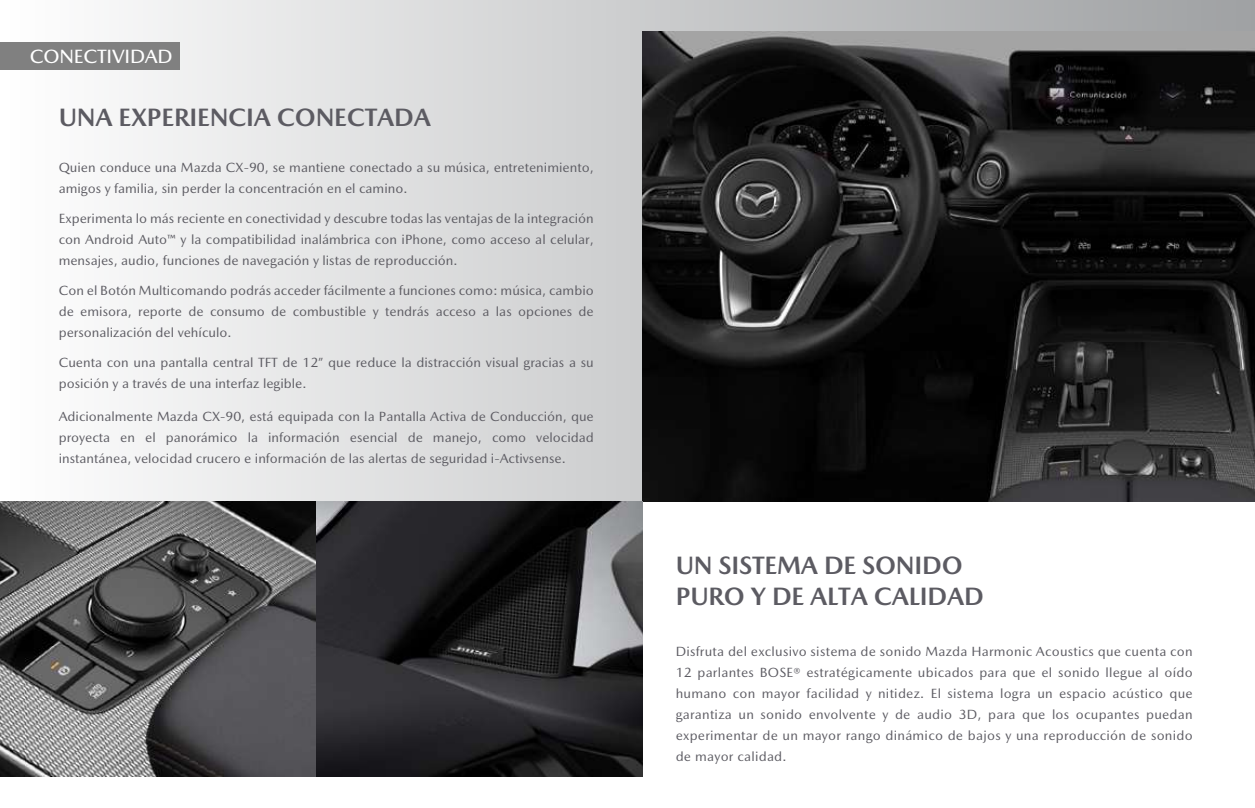
<style>
.page{position:relative;width:1255px;height:808px;background:#fff}
.page>*{position:absolute;margin:0;border:0;box-sizing:border-box;transform-origin:0 0}
.t1{font:700 25.5px/30.6px "Mazda Type";letter-spacing:-.01em;color:#5c5b62}
.t2{font:500 19.5px "Mazda Type";letter-spacing:-.01em;color:#fff}
.t3{font:13.5px/21px "Mazda Type";color:#5c5b62;text-align:justify}
</style>
<div class="page">
<div style="left:0;top:0;width:1254px;height:501px;background:linear-gradient(to right,#fefefe,#9d9fa1)"></div>
<img style="left:642px;top:32px;width:612px;height:469px">
<img style="left:0;top:501px;width:642px;height:275px">
<div style="left:0;top:42px;width:179px;height:27px;background:#808080"></div>
<h2 class="t2" style="left:30px;top:44px;width:145px">CONECTIVIDAD</h2>
<h1 class="t1" style="left:59px;top:101px;width:373px">UNA EXPERIENCIA CONECTADA</h1>
<p class="t3" style="left:59px;top:157px;width:536px">Quien conduce una Mazda CX-90, se mantiene conectado a su música, entretenimiento, amigos y familia, sin perder la concentración en el camino.</p>
<p class="t3" style="left:59px;top:208px;width:536px">Experimenta lo más reciente en conectividad y descubre todas las ventajas de la integración con Android Auto™ y la compatibilidad inalámbrica con iPhone, como acceso al celular, mensajes, audio, funciones de navegación y listas de reproducción.</p>
<p class="t3" style="left:59px;top:280px;width:536px">Con el Botón Multicomando podrás acceder fácilmente a funciones como: música, cambio de emisora, reporte de consumo de combustible y tendrás acceso a las opciones de personalización del vehículo.</p>
<p class="t3" style="left:59px;top:352px;width:536px">Cuenta con una pantalla central TFT de 12” que reduce la distracción visual gracias a su posición y a través de una interfaz legible.</p>
<p class="t3" style="left:59px;top:406px;width:536px">Adicionalmente Mazda CX-90, está equipada con la Pantalla Activa de Conducción, que proyecta en el panorámico la información esencial de manejo, como velocidad instantánea, velocidad crucero e información de las alertas de seguridad i-Activsense.</p>
<h1 class="t1" style="left:675px;top:550px;width:310px">UN SISTEMA DE SONIDO<br>PURO Y DE ALTA CALIDAD</h1>
<p class="t3" style="left:675px;top:641px;width:518px">Disfruta del exclusivo sistema de sonido Mazda Harmonic Acoustics que cuenta con 12 parlantes BOSE® estratégicamente ubicados para que el sonido llegue al oído humano con mayor facilidad y nitidez. El sistema logra un espacio acústico que garantiza un sonido envolvente y de audio 3D, para que los ocupantes puedan experimentar de un mayor rango dinámico de bajos y una reproducción de sonido de mayor calidad.</p>
</div>
